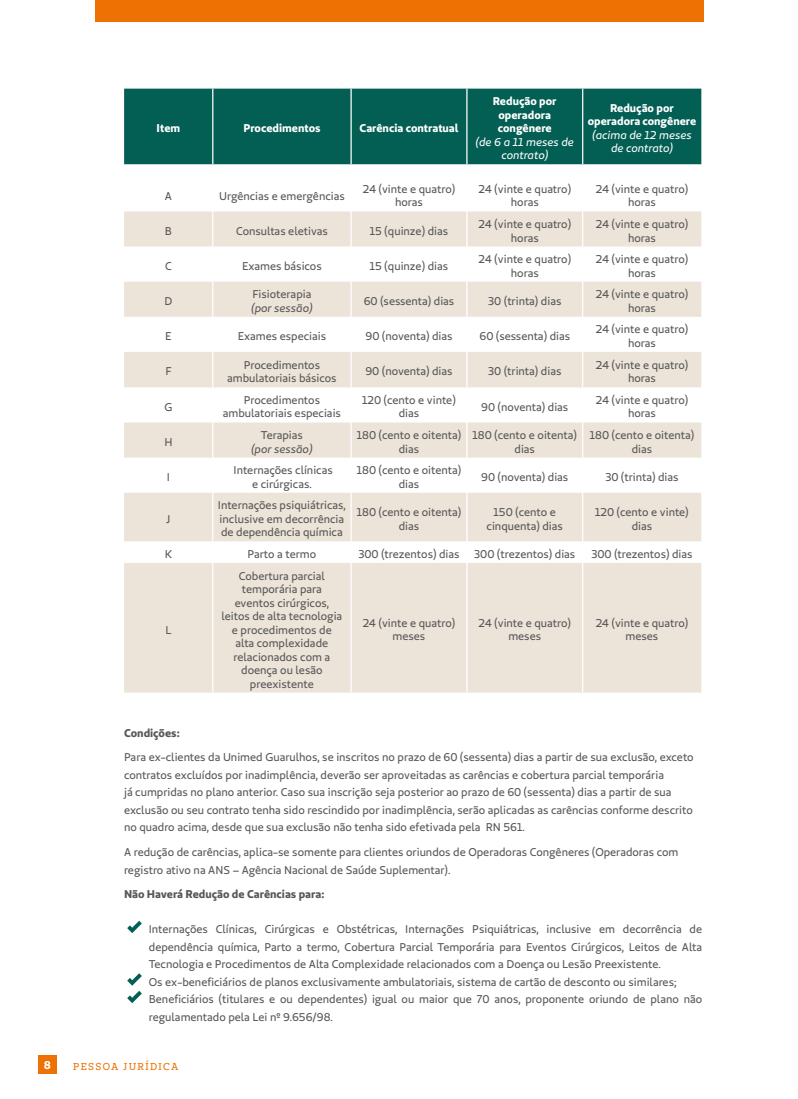
<style>
.page{position:relative;width:798px;height:1099px;background:#fff}
.page>*{position:absolute;margin:0;border:0;box-sizing:border-box;transform-origin:0 0}
.t1{font:11.25px/13.5px "Unimed Sans 2020 Regular";color:#575756;text-align:center}
.t2{font:11.25px/13.5px "Unimed Sans 2020 Bold";color:#fff;text-align:center}
.t3{font:italic 11.25px/13.5px "Unimed Sans 2020 Regular";color:#fff;text-align:center}
.t4{font:11.25px "Unimed Sans 2020 Bold";color:#575756}
.t5{font:italic 11.25px "Unimed Sans 2020 Regular";color:#575756}
.t6{font:11.25px "Unimed Slab 2020 Bold";color:#fff}
.t7{font:10px "Unimed Slab 2020 Regular";letter-spacing:.13em;color:#ee7203}
</style>
<div class="page">
<div style="left:38px;top:1055px;width:18px;height:18px;background:#ee7203"></div>
<div style="left:124px;top:89px;width:577px;height:75px;background:#035e53"></div>
<hr style="left:212px;top:89px;width:1px;height:75px;background:#fff">
<hr style="left:350px;top:89px;width:1px;height:75px;background:#fff">
<hr style="left:466px;top:89px;width:1px;height:75px;background:#fff">
<hr style="left:582px;top:89px;width:1px;height:75px;background:#fff">
<svg style="left:124px;top:211px;width:577px;height:481px;fill:#ece3d9"></svg>
<hr style="left:212px;top:211px;width:1px;height:35px;background:#fff">
<hr style="left:350px;top:211px;width:1px;height:35px;background:#fff">
<hr style="left:466px;top:211px;width:1px;height:35px;background:#fff">
<hr style="left:582px;top:211px;width:1px;height:35px;background:#fff">
<hr style="left:212px;top:246px;width:1px;height:36px;background:#fff">
<hr style="left:350px;top:246px;width:1px;height:36px;background:#fff">
<hr style="left:466px;top:246px;width:1px;height:36px;background:#fff">
<hr style="left:582px;top:246px;width:1px;height:36px;background:#fff">
<hr style="left:212px;top:282px;width:1px;height:35px;background:#fff">
<hr style="left:350px;top:282px;width:1px;height:35px;background:#fff">
<hr style="left:466px;top:282px;width:1px;height:35px;background:#fff">
<hr style="left:582px;top:282px;width:1px;height:35px;background:#fff">
<hr style="left:212px;top:317px;width:1px;height:35px;background:#fff">
<hr style="left:350px;top:317px;width:1px;height:35px;background:#fff">
<hr style="left:466px;top:317px;width:1px;height:35px;background:#fff">
<hr style="left:582px;top:317px;width:1px;height:35px;background:#fff">
<hr style="left:212px;top:352px;width:1px;height:35px;background:#fff">
<hr style="left:350px;top:352px;width:1px;height:35px;background:#fff">
<hr style="left:466px;top:352px;width:1px;height:35px;background:#fff">
<hr style="left:582px;top:352px;width:1px;height:35px;background:#fff">
<hr style="left:212px;top:387px;width:1px;height:35px;background:#fff">
<hr style="left:350px;top:387px;width:1px;height:35px;background:#fff">
<hr style="left:466px;top:387px;width:1px;height:35px;background:#fff">
<hr style="left:582px;top:387px;width:1px;height:35px;background:#fff">
<hr style="left:212px;top:422px;width:1px;height:35px;background:#fff">
<hr style="left:350px;top:422px;width:1px;height:35px;background:#fff">
<hr style="left:466px;top:422px;width:1px;height:35px;background:#fff">
<hr style="left:582px;top:422px;width:1px;height:35px;background:#fff">
<hr style="left:212px;top:457px;width:1px;height:35px;background:#fff">
<hr style="left:350px;top:457px;width:1px;height:35px;background:#fff">
<hr style="left:466px;top:457px;width:1px;height:35px;background:#fff">
<hr style="left:582px;top:457px;width:1px;height:35px;background:#fff">
<hr style="left:212px;top:492px;width:1px;height:49px;background:#fff">
<hr style="left:350px;top:492px;width:1px;height:49px;background:#fff">
<hr style="left:466px;top:492px;width:1px;height:49px;background:#fff">
<hr style="left:582px;top:492px;width:1px;height:49px;background:#fff">
<svg style="left:212px;top:541px;width:1px;height:22px"></svg>
<svg style="left:350px;top:541px;width:1px;height:22px"></svg>
<svg style="left:466px;top:541px;width:1px;height:22px"></svg>
<svg style="left:582px;top:541px;width:1px;height:22px"></svg>
<hr style="left:212px;top:563px;width:1px;height:129px;background:#fff">
<hr style="left:350px;top:563px;width:1px;height:129px;background:#fff">
<hr style="left:466px;top:563px;width:1px;height:129px;background:#fff">
<hr style="left:582px;top:563px;width:1px;height:129px;background:#fff">
<svg style="left:127px;top:920px;width:15px;height:13px"></svg>
<svg style="left:127px;top:973px;width:15px;height:30px"></svg>
<div style="left:95px;top:0;width:607px;height:21px;background:#ee7203"></div>
<p class="t2" style="left:157px;top:121px;width:25px">Item</p>
<p class="t2" style="left:243px;top:121px;width:79px">Procedimentos</p>
<p class="t2" style="left:359px;top:121px;width:100px">Carência contratual</p>
<p class="t2" style="left:492px;top:94px;width:65px">Redução por operadora congênere</p>
<p class="t3" style="left:475px;top:135px;width:100px">(de 6 a 11 meses de contrato)</p>
<p class="t2" style="left:587px;top:101px;width:110px">Redução por operadora congênere</p>
<p class="t3" style="left:592px;top:128px;width:101px">(acima de 12 meses de contrato)</p>
<p class="t1" style="left:165px;top:189px;width:9px">A</p>
<p class="t1" style="left:219px;top:189px;width:127px">Urgências e emergências</p>
<p class="t1" style="left:362px;top:182px;width:94px">24 (vinte e quatro) horas</p>
<p class="t1" style="left:478px;top:182px;width:94px">24 (vinte e quatro) horas</p>
<p class="t1" style="left:595px;top:182px;width:94px">24 (vinte e quatro) horas</p>
<p class="t1" style="left:165px;top:224px;width:9px">B</p>
<p class="t1" style="left:236px;top:224px;width:93px">Consultas eletivas</p>
<p class="t1" style="left:370px;top:224px;width:80px">15 (quinze) dias</p>
<p class="t1" style="left:478px;top:217px;width:94px">24 (vinte e quatro) horas</p>
<p class="t1" style="left:595px;top:217px;width:94px">24 (vinte e quatro) horas</p>
<p class="t1" style="left:165px;top:259px;width:8px">C</p>
<p class="t1" style="left:242px;top:259px;width:81px">Exames básicos</p>
<p class="t1" style="left:370px;top:259px;width:80px">15 (quinze) dias</p>
<p class="t1" style="left:478px;top:252px;width:94px">24 (vinte e quatro) horas</p>
<p class="t1" style="left:595px;top:252px;width:94px">24 (vinte e quatro) horas</p>
<p class="t1" style="left:164px;top:294px;width:9px">D</p>
<p class="t1" style="left:363px;top:294px;width:92px">60 (sessenta) dias</p>
<p class="t1" style="left:488px;top:294px;width:75px">30 (trinta) dias</p>
<p class="t1" style="left:595px;top:287px;width:94px">24 (vinte e quatro) horas</p>
<p class="t1" style="left:252px;top:287px;width:60px">Fisioterapia</p>
<p class="t5" style="left:251px;top:300px;width:63px">(por sessão)</p>
<p class="t1" style="left:165px;top:329px;width:8px">E</p>
<p class="t1" style="left:238px;top:329px;width:90px">Exames especiais</p>
<p class="t1" style="left:365px;top:329px;width:89px">90 (noventa) dias</p>
<p class="t1" style="left:479px;top:329px;width:92px">60 (sessenta) dias</p>
<p class="t1" style="left:595px;top:322px;width:94px">24 (vinte e quatro) horas</p>
<p class="t1" style="left:165px;top:364px;width:8px">F</p>
<p class="t1" style="left:227px;top:358px;width:111px">Procedimentos ambulatoriais básicos</p>
<p class="t1" style="left:365px;top:364px;width:89px">90 (noventa) dias</p>
<p class="t1" style="left:488px;top:364px;width:75px">30 (trinta) dias</p>
<p class="t1" style="left:595px;top:358px;width:94px">24 (vinte e quatro) horas</p>
<p class="t1" style="left:164px;top:400px;width:10px">G</p>
<p class="t1" style="left:223px;top:393px;width:120px">Procedimentos ambulatoriais especiais</p>
<p class="t1" style="left:362px;top:393px;width:95px">120 (cento e vinte) dias</p>
<p class="t1" style="left:481px;top:400px;width:89px">90 (noventa) dias</p>
<p class="t1" style="left:595px;top:393px;width:94px">24 (vinte e quatro) horas</p>
<p class="t1" style="left:164px;top:435px;width:10px">H</p>
<p class="t1" style="left:357px;top:428px;width:106px">180 (cento e oitenta) dias</p>
<p class="t1" style="left:472px;top:428px;width:106px">180 (cento e oitenta) dias</p>
<p class="t1" style="left:589px;top:428px;width:106px">180 (cento e oitenta) dias</p>
<p class="t1" style="left:261px;top:428px;width:43px">Terapias</p>
<p class="t5" style="left:251px;top:441px;width:63px">(por sessão)</p>
<p class="t1" style="left:167px;top:470px;width:5px">I</p>
<p class="t1" style="left:233px;top:463px;width:101px">Internações clínicas e cirúrgicas.</p>
<p class="t1" style="left:356px;top:463px;width:106px">180 (cento e oitenta) dias</p>
<p class="t1" style="left:481px;top:470px;width:89px">90 (noventa) dias</p>
<p class="t1" style="left:605px;top:470px;width:75px">30 (trinta) dias</p>
<p class="t1" style="left:166px;top:512px;width:6px">J</p>
<p class="t1" style="left:218px;top:498px;width:129px;text-align:left">Internações psiquiátricas, inclusive em decorrência de dependência química</p>
<p class="t1" style="left:356px;top:505px;width:106px">180 (cento e oitenta) dias</p>
<p class="t1" style="left:486px;top:505px;width:78px">150 (cento e cinquenta) dias</p>
<p class="t1" style="left:595px;top:505px;width:95px">120 (cento e vinte) dias</p>
<p class="t1" style="left:165px;top:547px;width:9px">K</p>
<p class="t1" style="left:247px;top:547px;width:70px">Parto a termo</p>
<p class="t1" style="left:358px;top:547px;width:103px">300 (trezentos) dias</p>
<p class="t1" style="left:474px;top:547px;width:103px">300 (trezentos) dias</p>
<p class="t1" style="left:591px;top:547px;width:103px">300 (trezentos) dias</p>
<p class="t1" style="left:165px;top:622px;width:8px">L</p>
<p class="t1" style="left:221px;top:568px;width:122px">Cobertura parcial temporária para eventos cirúrgicos, leitos de alta tecnologia e procedimentos de alta complexidade relacionados com a doença ou lesão preexistente</p>
<p class="t1" style="left:362px;top:616px;width:94px">24 (vinte e quatro) meses</p>
<p class="t1" style="left:478px;top:616px;width:94px">24 (vinte e quatro) meses</p>
<p class="t1" style="left:595px;top:616px;width:94px">24 (vinte e quatro) meses</p>
<p class="t4" style="left:124px;top:725px;width:57px">Condições:</p>
<p class="t1" style="left:124px;top:748px;width:571px;line-height:17.5px;text-align:left">Para ex-clientes da Unimed Guarulhos, se inscritos no prazo de 60 (sessenta) dias a partir de sua exclusão, exceto contratos excluídos por inadimplência, deverão ser aproveitadas as carências e cobertura parcial temporária<br>já cumpridas no plano anterior. Caso sua inscrição seja posterior ao prazo de 60 (sessenta) dias a partir de sua exclusão ou seu contrato tenha sido rescindido por inadimplência, serão aplicadas as carências conforme descrito no quadro acima, desde que sua exclusão não tenha sido efetivada pela RN 561.</p>
<p class="t1" style="left:124px;top:843px;width:555px;line-height:17.5px;text-align:left">A redução de carências, aplica-se somente para clientes oriundos de Operadoras Congêneres (Operadoras com registro ativo na ANS – Agência Nacional de Saúde Suplementar).</p>
<p class="t4" style="left:124px;top:886px;width:202px">Não Haverá Redução de Carências para:</p>
<p class="t1" style="left:149px;top:920px;width:554px;line-height:17.5px;text-align:left">Internações Clínicas, Cirúrgicas e Obstétricas, Internações Psiquiátricas, inclusive em decorrência de dependência química, Parto a termo, Cobertura Parcial Temporária para Eventos Cirúrgicos, Leitos de Alta Tecnologia e Procedimentos de Alta Complexidade relacionados com a Doença ou Lesão Preexistente.<br>Os ex-beneficiários de planos exclusivamente ambulatoriais, sistema de cartão de desconto ou similares; Beneficiários (titulares e ou dependentes) igual ou maior que 70 anos, proponente oriundo de plano não regulamentado pela Lei nº 9.656/98.</p>
<p class="t6" style="left:44px;top:1057px;width:9px">8</p>
<p class="t7" style="left:73px;top:1059px;width:107px">PESSOA JURÍDICA</p>
</div>
